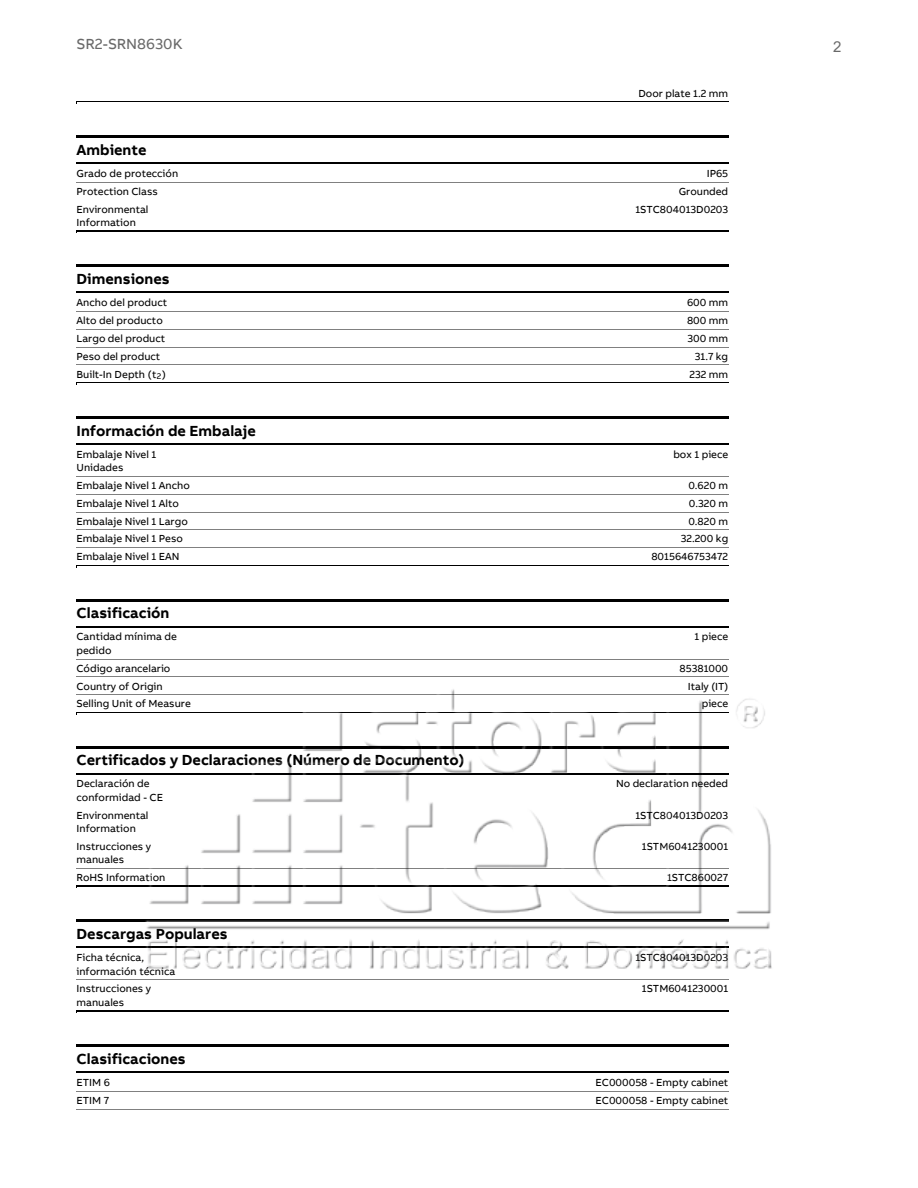
<style>
.page{position:relative;width:918px;height:1188px;background:#fff}
.page>*{position:absolute;margin:0;border:0;box-sizing:border-box;transform-origin:0 0}
.t1{font:700 15px "AB Bvoice";color:#000}
.t2{font:15px "AB Bvoice";color:#696969}
.t3{font:15px "Arial";color:#696969}
.t4{font:10.5px/17.9px "AB Bvoice";color:#000}
.s1{font-style:italic}
</style>
<div class="page">
<hr style="left:77px;top:101px;width:652px;height:3px;background:#000">
<div style="left:77px;top:103px;width:764px;height:129px;background:#fff"></div>
<hr style="left:77px;top:135px;width:652px;height:3px;background:#000">
<hr style="left:77px;top:162px;width:652px;height:2px;background:#000">
<hr style="left:77px;top:182px;width:652px;height:1px;background:#808080">
<hr style="left:77px;top:200px;width:652px;height:1px;background:#808080">
<hr style="left:77px;top:230px;width:652px;height:3px;background:#000">
<div style="left:77px;top:232px;width:764px;height:151px;background:#fff"></div>
<hr style="left:77px;top:264px;width:652px;height:3px;background:#000">
<hr style="left:77px;top:292px;width:652px;height:1px;background:#000">
<hr style="left:77px;top:311px;width:652px;height:1px;background:#808080">
<hr style="left:77px;top:329px;width:652px;height:1px;background:#808080">
<hr style="left:77px;top:347px;width:652px;height:1px;background:#808080">
<hr style="left:77px;top:382px;width:652px;height:3px;background:#000">
<div style="left:77px;top:383px;width:764px;height:183px;background:#fff"></div>
<hr style="left:77px;top:416px;width:652px;height:3px;background:#000">
<hr style="left:77px;top:443px;width:652px;height:2px;background:#000">
<hr style="left:77px;top:476px;width:652px;height:1px;background:#808080">
<hr style="left:77px;top:494px;width:652px;height:1px;background:#808080">
<hr style="left:77px;top:512px;width:652px;height:1px;background:#808080">
<hr style="left:77px;top:565px;width:652px;height:3px;background:#000">
<div style="left:77px;top:566px;width:764px;height:147px;background:#fff"></div>
<hr style="left:77px;top:599px;width:652px;height:3px;background:#000">
<hr style="left:77px;top:626px;width:652px;height:1px;background:#000">
<hr style="left:77px;top:659px;width:652px;height:1px;background:#808080">
<hr style="left:77px;top:712px;width:652px;height:3px;background:#000">
<div style="left:77px;top:713px;width:764px;height:174px;background:#fff"></div>
<hr style="left:77px;top:746px;width:652px;height:3px;background:#000">
<hr style="left:77px;top:773px;width:652px;height:1px;background:#000">
<hr style="left:77px;top:806px;width:652px;height:1px;background:#808080">
<hr style="left:77px;top:837px;width:652px;height:1px;background:#808080">
<hr style="left:77px;top:868px;width:652px;height:2px;background:#808080">
<div style="left:77px;top:869px;width:652px;height:18px;background:#fff"></div>
<hr style="left:77px;top:885px;width:652px;height:3px;background:#000">
<div style="left:77px;top:887px;width:764px;height:125px;background:#fff"></div>
<hr style="left:77px;top:919px;width:652px;height:3px;background:#000">
<hr style="left:77px;top:947px;width:652px;height:1px;background:#000">
<hr style="left:77px;top:1010px;width:652px;height:3px;background:#000">
<div style="left:77px;top:1012px;width:764px;height:99px;background:#fff"></div>
<hr style="left:77px;top:1044px;width:652px;height:3px;background:#000">
<hr style="left:77px;top:1071px;width:652px;height:2px;background:#000">
<hr style="left:77px;top:1091px;width:652px;height:1px;background:#808080">
<hr style="left:77px;top:1109px;width:652px;height:1px;background:#808080">
<img style="left:112px;top:529px;width:660px;height:451px">
<h1 class="t2" style="left:77px;top:35px;width:107px">SR2-SRN8630K</h1>
<h1 class="t3" style="left:833px;top:36px;width:10px">2</h1>
<p class="t4" style="left:638px;top:84px;width:91px">Door plate 1.2 mm</p>
<h1 class="t1" style="left:77px;top:140px;width:72px">Ambiente</h1>
<p class="t4" style="left:77px;top:165px;width:103px">Grado de protección</p>
<p class="t4" style="left:707px;top:165px;width:23px">IP65</p>
<p class="t4" style="left:77px;top:182px;width:83px">Protection Class</p>
<p class="t4" style="left:679px;top:182px;width:51px">Grounded</p>
<p class="t4" style="left:77px;top:200px;width:74px">Environmental</p>
<p class="t4" style="left:635px;top:200px;width:94px">1STC804013D0203</p>
<p class="t4" style="left:77px;top:214px;width:61px">Information</p>
<h1 class="t1" style="left:77px;top:270px;width:95px">Dimensiones</h1>
<p class="t4" style="left:77px;top:294px;width:92px">Ancho del product</p>
<p class="t4" style="left:687px;top:294px;width:43px">600 mm</p>
<p class="t4" style="left:77px;top:312px;width:88px">Alto del producto</p>
<p class="t4" style="left:687px;top:312px;width:43px">800 mm</p>
<p class="t4" style="left:77px;top:329px;width:90px">Largo del product</p>
<p class="t4" style="left:688px;top:329px;width:42px">300 mm</p>
<p class="t4" style="left:77px;top:347px;width:85px">Peso del product</p>
<p class="t4" style="left:695px;top:347px;width:35px">31.7 kg</p>
<p class="t4" style="left:77px;top:365px;width:91px">Built-In Depth (<span class="s1">t</span><sub>2</sub>)</p>
<p class="t4" style="left:689px;top:365px;width:40px">232 mm</p>
<h1 class="t1" style="left:77px;top:421px;width:181px">Información de Embalaje</h1>
<p class="t4" style="left:77px;top:445px;width:81px">Embalaje Nivel 1</p>
<p class="t4" style="left:673px;top:445px;width:56px">box 1 piece</p>
<p class="t4" style="left:77px;top:459px;width:115px">Unidades<br>Embalaje Nivel 1 Ancho</p>
<p class="t4" style="left:688px;top:476px;width:41px">0.620 m</p>
<p class="t4" style="left:77px;top:494px;width:104px">Embalaje Nivel 1 Alto</p>
<p class="t4" style="left:689px;top:494px;width:41px">0.320 m</p>
<p class="t4" style="left:77px;top:512px;width:113px">Embalaje Nivel 1 Largo</p>
<p class="t4" style="left:688px;top:512px;width:41px">0.820 m</p>
<p class="t4" style="left:77px;top:530px;width:108px">Embalaje Nivel 1 Peso</p>
<p class="t4" style="left:681px;top:530px;width:49px">32.200 kg</p>
<p class="t4" style="left:77px;top:548px;width:105px">Embalaje Nivel 1 EAN</p>
<p class="t4" style="left:651px;top:548px;width:78px">8015646753472</p>
<h1 class="t1" style="left:77px;top:604px;width:94px">Clasificación</h1>
<p class="t4" style="left:77px;top:628px;width:102px">Cantidad mínima de</p>
<p class="t4" style="left:694px;top:628px;width:35px">1 piece</p>
<p class="t4" style="left:77px;top:641px;width:95px">pedido<br>Código arancelario</p>
<p class="t4" style="left:680px;top:659px;width:50px">85381000</p>
<p class="t4" style="left:77px;top:677px;width:88px">Country of Origin</p>
<p class="t4" style="left:688px;top:677px;width:42px">Italy (IT)</p>
<p class="t4" style="left:77px;top:695px;width:116px">Selling Unit of Measure</p>
<p class="t4" style="left:702px;top:695px;width:28px">piece</p>
<h1 class="t1" style="left:77px;top:751px;width:389px">Certificados y Declaraciones (Número de Documento)</h1>
<p class="t4" style="left:77px;top:775px;width:75px">Declaración de</p>
<p class="t4" style="left:616px;top:775px;width:114px">No declaration needed</p>
<p class="t4" style="left:77px;top:788px;width:88px">conformidad - CE<br>Environmental</p>
<p class="t4" style="left:635px;top:806px;width:94px">1STC804013D0203</p>
<p class="t4" style="left:77px;top:820px;width:76px">Information<br>Instrucciones y</p>
<p class="t4" style="left:77px;top:851px;width:90px">manuales<br>RoHS Information</p>
<p class="t4" style="left:642px;top:837px;width:88px">1STM6041230001</p>
<p class="t4" style="left:667px;top:869px;width:63px">1STC860027</p>
<h1 class="t1" style="left:77px;top:925px;width:153px">Descargas Populares</h1>
<p class="t4" style="left:77px;top:949px;width:69px">Ficha técnica,</p>
<p class="t4" style="left:635px;top:949px;width:94px">1STC804013D0203</p>
<p class="t4" style="left:77px;top:962px;width:100px">información técnica<br>Instrucciones y</p>
<p class="t4" style="left:642px;top:980px;width:88px">1STM6041230001</p>
<p class="t4" style="left:77px;top:993px;width:49px">manuales</p>
<h1 class="t1" style="left:77px;top:1049px;width:111px">Clasificaciones</h1>
<p class="t4" style="left:77px;top:1073px;width:35px">ETIM 6</p>
<p class="t4" style="left:596px;top:1073px;width:134px">EC000058 - Empty cabinet</p>
<p class="t4" style="left:77px;top:1091px;width:34px">ETIM 7</p>
<p class="t4" style="left:596px;top:1091px;width:134px">EC000058 - Empty cabinet</p>
</div>
